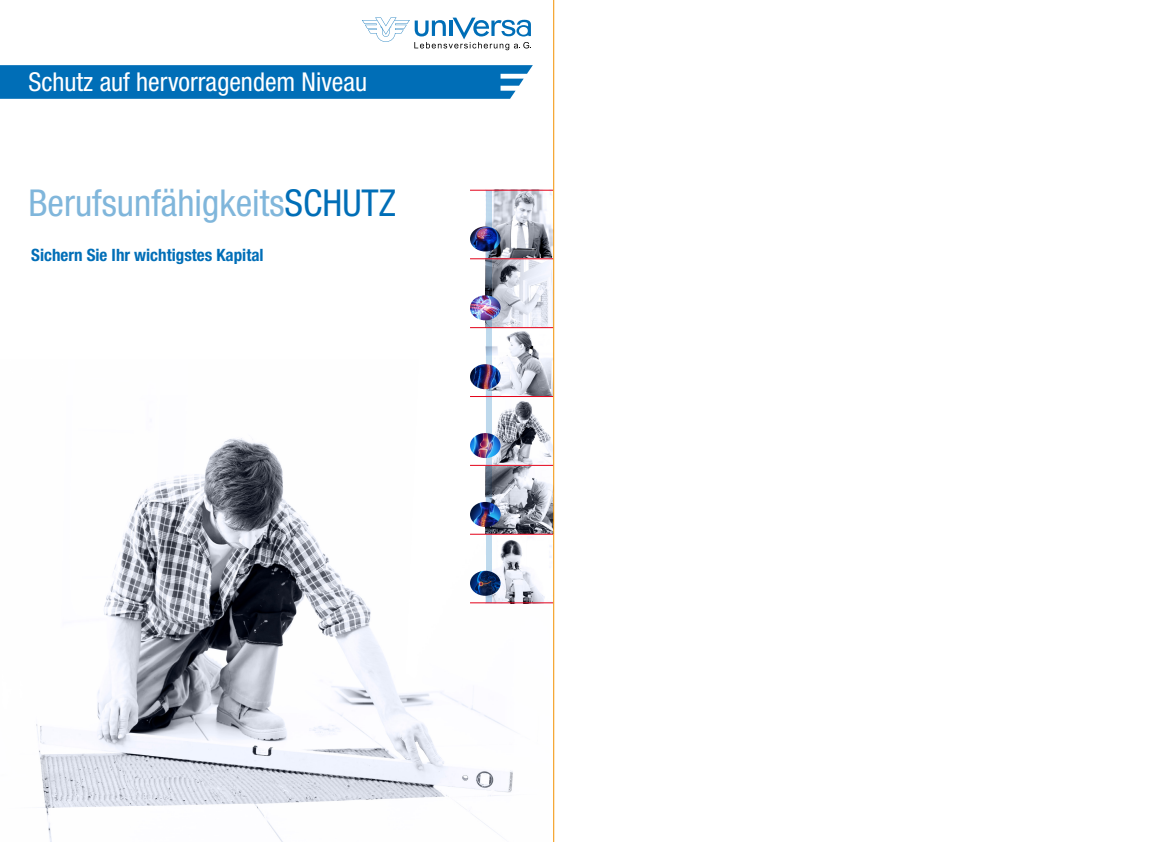
<style>
.page{position:relative;width:1149px;height:842px;background:#fff}
.page>*{position:absolute;margin:0;border:0;box-sizing:border-box;transform-origin:0 0}
.t1{font:condensed 37.1px "Helvetica Neue LT Std";color:#80b6db}
.t2{font:condensed 26px "Helvetica Neue LT Std";color:#fff}
.t3{font:700 condensed 17px "Helvetica Neue LT Std";color:#006eb7}
.s1{color:#006eb7}
</style>
<div class="page">
<img style="left:36px;top:389px;width:477px;height:453px">
<img style="left:491px;top:191px;width:62px;height:412px">
<svg style="left:486px;top:191px;width:5px;height:412px"></svg>
<hr style="left:470px;top:259px;width:83px;height:1px;background:#e30018">
<hr style="left:470px;top:327px;width:83px;height:1px;background:#e30018">
<hr style="left:470px;top:396px;width:83px;height:1px;background:#e30018">
<hr style="left:470px;top:465px;width:83px;height:1px;background:#e30018">
<hr style="left:470px;top:534px;width:83px;height:1px;background:#e30018">
<hr style="left:470px;top:190px;width:83px;height:1px;background:#e30018">
<img style="left:470px;top:433px;width:30px;height:25px">
<img style="left:470px;top:295px;width:30px;height:25px">
<img style="left:470px;top:571px;width:30px;height:25px">
<img style="left:470px;top:226px;width:30px;height:25px">
<img style="left:470px;top:364px;width:30px;height:25px">
<img style="left:470px;top:502px;width:30px;height:25px">
<hr style="left:470px;top:603px;width:83px;height:1px;background:#e30018">
<svg style="left:0;top:65px;width:532px;height:34px;background:#0973b9"></svg>
<svg style="left:362px;top:17px;width:169px;height:33px"></svg>
<hr style="left:553px;top:0;width:1px;height:842px;background:#f39100">
<h2 class="t2" style="left:28px;top:66px;width:340px">Schutz auf hervorragendem Niveau</h2>
<h1 class="t1" style="left:28px;top:182px;width:369px">Berufsunfähigkeits<span class="s1">SCHUTZ</span></h1>
<p class="t3" style="left:31px;top:244px;width:234px">Sichern Sie Ihr wichtigstes Kapital</p>
</div>
